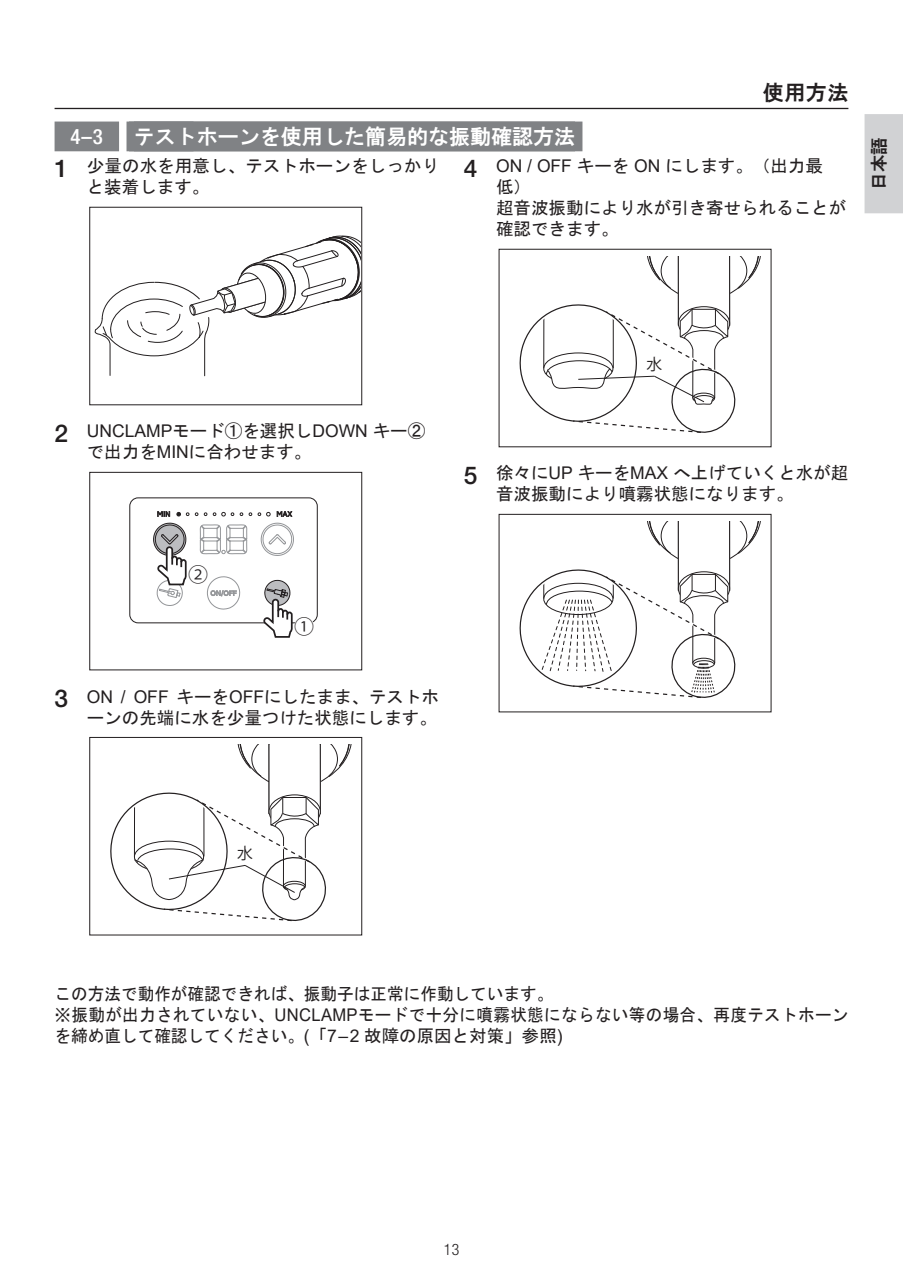
<style>
.page{position:relative;width:903px;height:1275px;background:#fff}
.page>*{position:absolute;margin:0;border:0;box-sizing:border-box;transform-origin:0 0}
.t1{font:21px "HG Gothic E";color:#fff}
.t2{font:21px "HG Gothic E";color:#231f20}
.t3{font:500 condensed 21px "Helvetica Neue LT Pro";color:#fff}
.t4{font:19.95px "Koz Go Pr 6 N";color:#231f20}
.t5{font:17.5px/21px "MS Gothic";color:#231f20}
.t6{font:17.5px/20.8px "MS Gothic";color:#231f20;scale:.95 1}
.t7{font:17.5px "Arial";color:#231f20}
.t8{font:17.5px "HG Gothic E";color:#231f20}
.t9{font:300 condensed 15.75px "Helvetica Neue LT Pro";color:#231f20}
.t10{font:15.75px "Koz Go Pro";color:#231f20}
.s1{font-family:"Helvetica Neue LT Pro";font-weight:500;font-size:24.5px}
.s2{font-family:"Arial"}
.s3{font-family:"MS Gothic"}
</style>
<div class="page">
<hr style="left:55px;top:108px;width:793px;height:1px;background:#231f20">
<div style="left:864px;top:114px;width:39px;height:99px;background:#d1d2d4"></div>
<div style="left:55px;top:122px;width:64px;height:29px;background:#808285"></div>
<div style="left:126px;top:122px;width:456px;height:29px;background:#808285"></div>
<svg style="left:94px;top:236px;width:266px;height:141px"></svg>
<div style="left:89px;top:207px;width:273px;height:198px;border:1px solid #231f20"></div>
<svg style="left:213px;top:512px;width:21px;height:5px"></svg>
<svg style="left:249px;top:512px;width:22px;height:5px"></svg>
<svg style="left:200px;top:524px;width:47px;height:30px"></svg>
<svg style="left:261px;top:523px;width:33px;height:33px"></svg>
<svg style="left:207px;top:576px;width:33px;height:34px"></svg>
<svg style="left:277px;top:511px;width:15px;height:6px"></svg>
<div style="left:130px;top:498px;width:187px;height:125px;border:1px solid #231f20;border-radius:8px"></div>
<svg style="left:264px;top:580px;width:29px;height:58px"></svg>
<svg style="left:153px;top:511px;width:36px;height:95px"></svg>
<div style="left:295px;top:617px;width:18px;height:19px;background:#fff;border-radius:50%"></div>
<div style="left:294px;top:617px;width:20px;height:20px;border:2px solid #fff;border-radius:50%"></div>
<div style="left:188px;top:564px;width:20px;height:20px;border:2px solid #fff;border-radius:50%"></div>
<div style="left:89px;top:472px;width:273px;height:198px;border:1px solid #231f20"></div>
<svg style="left:110px;top:744px;width:242px;height:178px"></svg>
<div style="left:89px;top:737px;width:273px;height:198px;border:1px solid #231f20"></div>
<svg style="left:519px;top:256px;width:242px;height:177px"></svg>
<svg style="left:519px;top:521px;width:242px;height:177px"></svg>
<p class="t2" style="left:763px;top:82px;width:87px">使用方法</p>
<p class="t3" style="left:71px;top:124px;width:34px">4–3</p>
<p class="t1" style="left:134px;top:126px;width:443px">テストホーンを使用した簡易的な振動確認方法</p>
<p class="t5" style="left:87px;top:155px;width:354px;text-indent:-32px"><span class="s1">1</span> 少量の水を用意し、テストホーンをしっかりと装着します。</p>
<p class="t5" style="left:496px;top:155px;width:352px;text-indent:-32px"><span class="s1">4</span> <span class="s2">ON / OFF</span> キーを <span class="s2">ON</span> にします。（出力最<br>低）<br>超音波振動により水が引き寄せられることが確認できます。</p>
<p class="t8" style="left:870px;top:190px;width:54px;rotate:-90deg">日本語</p>
<p class="t7" style="left:55px;top:419px;width:372px"><span class="s1">2</span> UNCLAMP<span class="s3">モード①を選択し</span>DOWN <span class="s3">キー②</span></p>
<p class="t5" style="left:87px;top:442px;width:226px">で出力を<span class="s2">MIN</span>に合わせます。</p>
<p class="t4" style="left:188px;top:563px;width:22px">②</p>
<p class="t4" style="left:294px;top:616px;width:22px">①</p>
<p class="t5" style="left:55px;top:686px;width:386px;text-align:right"><span class="s1">3</span> <span class="s2">ON / OFF</span> キーを<span class="s2">OFF</span>にしたまま、テストホーンの先端に水を少量つけた状態にします。</p>
<p class="t10" style="left:646px;top:354px;width:17px">水</p>
<p class="t5" style="left:496px;top:463px;width:354px;text-indent:-32px"><span class="s1">5</span> 徐々に<span class="s2">UP</span> キーを<span class="s2">MAX</span> へ上げていくと水が超音波振動により噴霧状態になります。</p>
<p class="t10" style="left:237px;top:842px;width:17px">水</p>
<p class="t6" style="left:55px;top:983px;width:837px">この方法で動作が確認できれば、振動子は正常に作動しています。<br>※振動が出力されていない、<span class="s2">UNCLAMP</span>モードで十分に噴霧状態にならない等の場合、再度テストホーンを締め直して確認してください。<span class="s2">(</span>「<span class="s2">7 – 2</span> 故障の原因と対策」参照<span class="s2">)</span></p>
<p class="t9" style="left:444px;top:1240px;width:17px">13</p>
</div>
